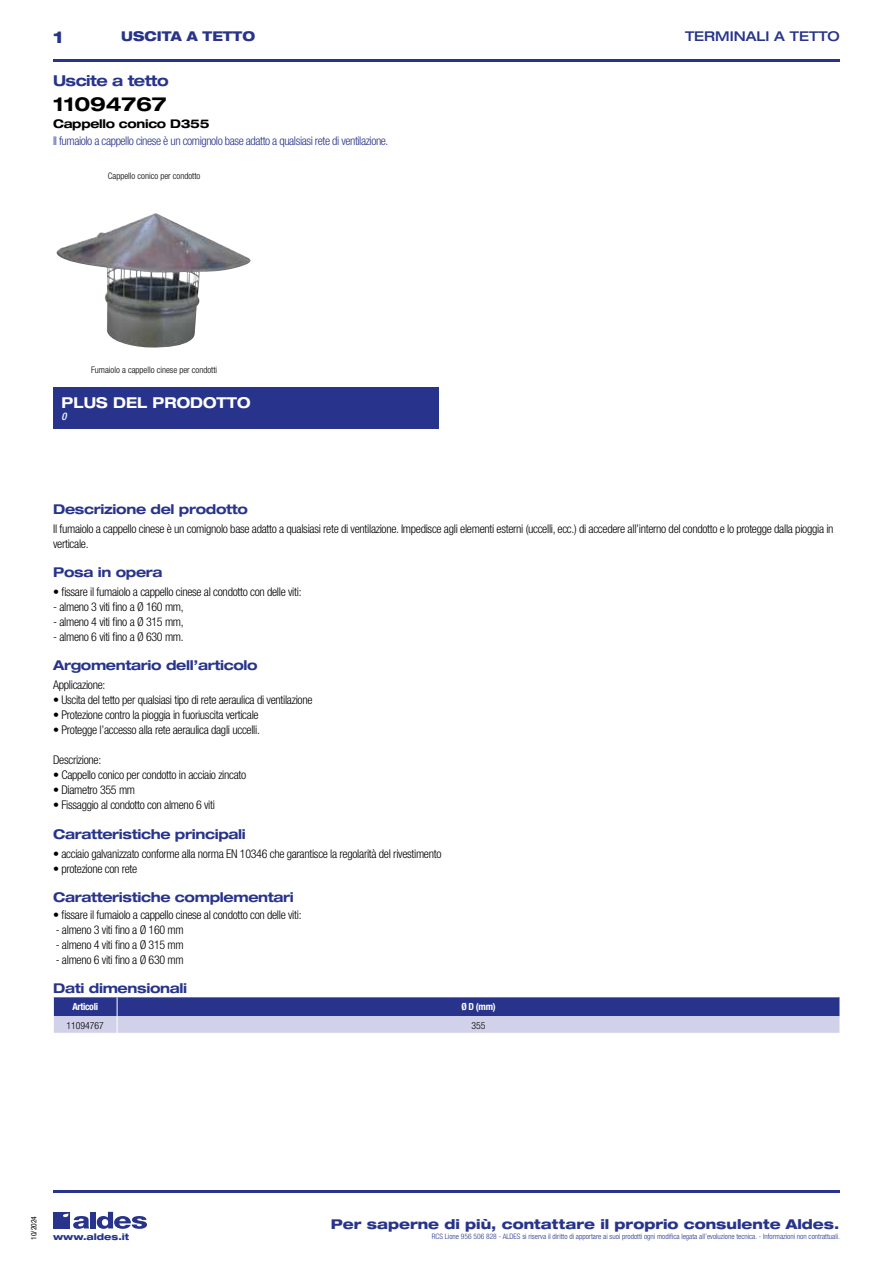
<style>
.page{position:relative;width:893px;height:1263px;background:#fff}
.page>*{position:absolute;margin:0;border:0;box-sizing:border-box;transform-origin:0 0}
.t1{font:700 expanded 19.5px "Helvetica Neue LT Std";letter-spacing:-.01em;color:#000}
.t2{font:800 expanded 16.5px "Helvetica Neue LT Std";color:#28348b}
.t3{font:700 expanded 15px "Helvetica Neue LT Std";color:#fff;scale:.95 1}
.t4{font:700 expanded 15px "Helvetica Neue LT Std";letter-spacing:-.035em;color:#28348b}
.t5{font:700 expanded 13.5px "Helvetica Neue LT Std";letter-spacing:-.025em;color:#28348b}
.t6{font:800 expanded 13.5px "Helvetica Neue LT Std";color:#28348b}
.t7{font:500 expanded 13.5px "Helvetica Neue LT Std";color:#28348b}
.t8{font:800 expanded 13.5px "Helvetica Neue LT Std";color:#28348b;scale:.95 1}
.t9{font:300 condensed 12px/15px "Helvetica Neue LT Std";letter-spacing:-.025em;color:#000}
.t10{font:300 condensed 12px "Helvetica Neue LT Std";letter-spacing:-.035em;color:#28348b}
.t11{font:700 expanded 12px "Helvetica Neue LT Std";letter-spacing:-.025em;color:#000}
.t12{font:italic 500 condensed 10.5px "Helvetica Neue LT Std";color:#fff}
.t13{font:700 condensed 9.75px "Helvetica Neue LT Std";letter-spacing:-.03em;color:#fff}
.t14{font:300 condensed 9.75px "Helvetica Neue";color:#000}
.t15{font:300 condensed 9px "Helvetica Neue LT Std";color:#000}
.t16{font:800 expanded 9px "Helvetica Neue LT Std";color:#28348b}
.t17{font:300 condensed 7.5px "Helvetica Neue LT Std";color:#28348b}
.t18{font:condensed 7.5px "Helvetica Neue LT Std";color:#000}
</style>
<div class="page">
<div style="left:53px;top:1212px;width:17px;height:16px;background:#28348b"></div>
<div style="left:90px;top:1212px;width:6px;height:16px;background:#28348b"></div>
<svg style="left:97px;top:1212px;width:50px;height:17px"></svg>
<svg style="left:63px;top:1213px;width:26px;height:16px"></svg>
<hr style="left:53px;top:59px;width:787px;height:2px;background:#28348b">
<img style="left:56px;top:213px;width:195px;height:135px">
<div style="left:53px;top:387px;width:386px;height:41px;background:#28348b"></div>
<hr style="left:53px;top:1190px;width:787px;height:2px;background:#28348b">
<svg style="left:53px;top:997px;width:787px;height:36px;background:#7a80b9"></svg>
<h2 class="t2" style="left:53px;top:26px;width:12px">1</h2>
<p class="t8" style="left:121px;top:28px;width:143px">USCITA A TETTO</p>
<p class="t7" style="left:685px;top:28px;width:156px">TERMINALI A TETTO</p>
<p class="t4" style="left:53px;top:71px;width:117px">Uscite a tetto</p>
<h1 class="t1" style="left:53px;top:92px;width:115px">11094767</h1>
<p class="t11" style="left:53px;top:116px;width:158px">Cappello conico D355</p>
<p class="t10" style="left:53px;top:134px;width:337px">Il fumaiolo a cappello cinese è un comignolo base adatto a qualsiasi rete di ventilazione.</p>
<p class="t15" style="left:108px;top:170px;width:94px">Cappello conico per condotto</p>
<p class="t15" style="left:91px;top:365px;width:128px">Fumaiolo a cappello cinese per condotti</p>
<p class="t3" style="left:62px;top:393px;width:200px">PLUS DEL PRODOTTO</p>
<p class="t12" style="left:62px;top:410px;width:7px">0</p>
<p class="t5" style="left:53px;top:501px;width:196px">Descrizione del prodotto</p>
<p class="t9" style="left:53px;top:522px;width:782px">Il fumaiolo a cappello cinese è un comignolo base adatto a qualsiasi rete di ventilazione. Impedisce agli elementi esterni (uccelli, ecc.) di accedere all’interno del condotto e lo protegge dalla pioggia in verticale.</p>
<p class="t9" style="left:53px;top:584px;width:250px">• fissare il fumaiolo a cappello cinese al condotto con delle viti:</p>
<p class="t9" style="left:53px;top:599px;width:132px">- almeno 3 viti fino a Ø 160 mm,</p>
<p class="t9" style="left:53px;top:614px;width:132px">- almeno 4 viti fino a Ø 315 mm,</p>
<p class="t9" style="left:53px;top:629px;width:132px">- almeno 6 viti fino a Ø 630 mm.</p>
<p class="t5" style="left:53px;top:564px;width:111px">Posa in opera</p>
<p class="t5" style="left:53px;top:656px;width:206px">Argomentario dell’articolo</p>
<p class="t9" style="left:53px;top:677px;width:54px">Applicazione:</p>
<p class="t9" style="left:53px;top:692px;width:261px">• Uscita del tetto per qualsiasi tipo di rete aeraulica di ventilazione</p>
<p class="t9" style="left:53px;top:707px;width:207px">• Protezione contro la pioggia in fuoriuscita verticale</p>
<p class="t9" style="left:53px;top:722px;width:208px">• Protegge l’accesso alla rete aeraulica dagli uccelli.</p>
<p class="t9" style="left:53px;top:752px;width:50px">Descrizione:</p>
<p class="t9" style="left:53px;top:767px;width:195px">• Cappello conico per condotto in acciaio zincato</p>
<p class="t9" style="left:53px;top:782px;width:84px">• Diametro 355 mm</p>
<p class="t9" style="left:53px;top:797px;width:163px">• Fissaggio al condotto con almeno 6 viti</p>
<p class="t5" style="left:53px;top:826px;width:194px">Caratteristiche principali</p>
<p class="t9" style="left:53px;top:846px;width:390px">• acciaio galvanizzato conforme alla norma EN 10346 che garantisce la regolarità del rivestimento</p>
<p class="t9" style="left:53px;top:861px;width:86px">• protezione con rete</p>
<p class="t9" style="left:53px;top:907px;width:250px">• fissare il fumaiolo a cappello cinese al condotto con delle viti:</p>
<p class="t9" style="left:56px;top:922px;width:130px">- almeno 3 viti fino a Ø 160 mm</p>
<p class="t9" style="left:56px;top:937px;width:130px">- almeno 4 viti fino a Ø 315 mm</p>
<p class="t9" style="left:56px;top:952px;width:130px">- almeno 6 viti fino a Ø 630 mm</p>
<p class="t5" style="left:53px;top:888px;width:242px">Caratteristiche complementari</p>
<p class="t5" style="left:53px;top:979px;width:135px">Dati dimensionali</p>
<p class="t13" style="left:72px;top:1001px;width:27px">Articoli</p>
<p class="t13" style="left:461px;top:1001px;width:36px">Ø D (mm)</p>
<p class="t14" style="left:66px;top:1019px;width:39px">11094767</p>
<p class="t14" style="left:471px;top:1019px;width:16px">355</p>
<p class="t18" style="left:29px;top:1240px;width:25px;rotate:-90deg">10/2024</p>
<p class="t6" style="left:331px;top:1215px;width:510px">Per saperne di più, contattare il proprio consulente Aldes.</p>
<p class="t16" style="left:53px;top:1231px;width:78px">www.aldes.it</p>
<p class="t17" style="left:432px;top:1232px;width:410px">RCS Lione 956 506 828 - ALDES si riserva il diritto di apportare ai suoi prodotti ogni modifica legata all’evoluzione tecnica. - Informazioni non contrattuali.</p>
</div>
